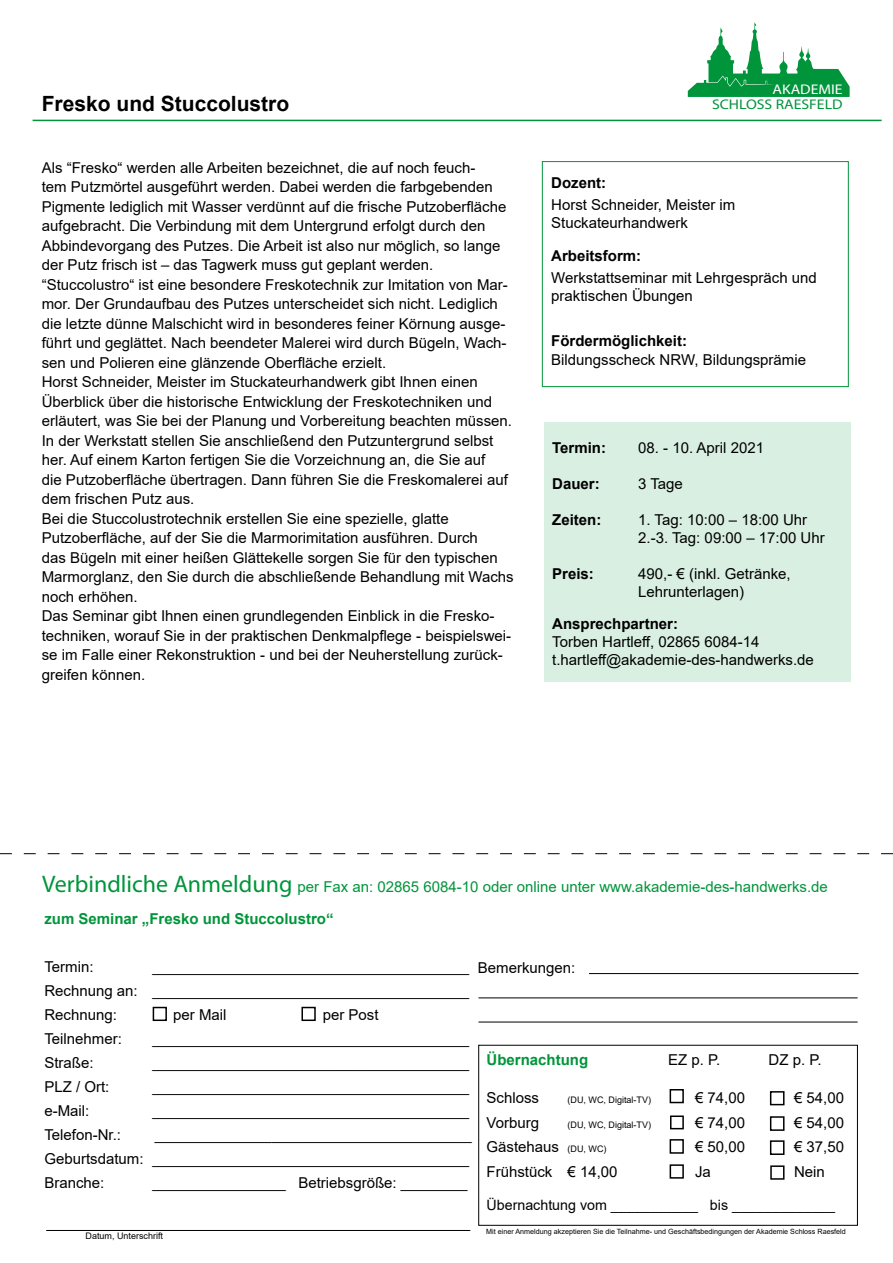
<style>
.page{position:relative;width:893px;height:1263px;background:#fff}
.page>*{position:absolute;margin:0;border:0;box-sizing:border-box;transform-origin:0 0}
.t1{font:700 21px "Arial";color:#000}
.t2{font:15px/19.5px "Arial";color:#000}
.t3{font:15px/32px "Arial";color:#00953b}
.t4{font:700 15px "Arial";color:#000}
.t5{font:700 15px "Arial";color:#00953b}
.t6{font:14.25px "Arial";color:#000}
.t7{font:14.1px "Myriad Pro";color:#00953b;scale:1.12 1}
.t8{font:14.1px "Myriad Pro";color:#fff;scale:1.12 1}
.t9{font:9px "Arial";color:#000}
.t10{font:7.2px "Arial";color:#000}
.s1{font-family:"Myriad Pro";font-size:24px}
.s2{font-weight:700}
.s3{font-size:9px}
</style>
<div class="page">
<svg style="left:688px;top:22px;width:162px;height:75px"></svg>
<div style="left:542px;top:161px;width:307px;height:226px;border:1px solid #00953b"></div>
<hr style="left:33px;top:120px;width:849px;height:1px;background:#00953b">
<hr style="left:46px;top:1230px;width:424px;height:1px;background:#000">
<div style="left:478px;top:1045px;width:380px;height:180px;border:1px solid #000"></div>
<div style="left:670px;top:1089px;width:14px;height:14px;border:2px solid #000"></div>
<div style="left:670px;top:1115px;width:14px;height:14px;border:2px solid #000"></div>
<div style="left:670px;top:1139px;width:14px;height:15px;border:2px solid #000"></div>
<div style="left:670px;top:1164px;width:14px;height:14px;border:2px solid #000"></div>
<div style="left:770px;top:1091px;width:14px;height:14px;border:2px solid #000"></div>
<div style="left:770px;top:1116px;width:14px;height:15px;border:2px solid #000"></div>
<div style="left:770px;top:1140px;width:14px;height:15px;border:2px solid #000"></div>
<hr style="left:589px;top:973px;width:269px;height:1px;background:#000">
<hr style="left:478px;top:997px;width:380px;height:1px;background:#000">
<div style="left:770px;top:1165px;width:14px;height:15px;border:2px solid #000"></div>
<hr style="left:478px;top:1022px;width:380px;height:1px;background:#000">
<svg style="left:0;top:853px;width:893px;height:1px"></svg>
<div style="left:544px;top:422px;width:306px;height:260px;background:#d9efe2"></div>
<div style="left:153px;top:1007px;width:14px;height:14px;border:2px solid #000"></div>
<div style="left:301px;top:1007px;width:15px;height:14px;border:2px solid #000"></div>
<h1 class="t1" style="left:42px;top:88px;width:249px">Fresko und Stuccolustro</h1>
<p class="t2" style="left:42px;top:158px;width:473px">Als “Fresko“ werden alle Arbeiten bezeichnet, die auf noch feuch-<br>tem Putzmörtel ausgeführt werden. Dabei werden die farbgebenden Pigmente lediglich mit Wasser verdünnt auf die frische Putzoberfläche aufgebracht. Die Verbindung mit dem Untergrund erfolgt durch den Abbindevorgang des Putzes. Die Arbeit ist also nur möglich, so lange der Putz frisch ist – das Tagwerk muss gut geplant werden. “Stuccolustro“ ist eine besondere Freskotechnik zur Imitation von Mar&shy;mor. Der Grundaufbau des Putzes unterscheidet sich nicht. Lediglich die letzte dünne Malschicht wird in besonderes feiner Körnung ausge&shy;führt und geglättet. Nach beendeter Malerei wird durch Bügeln, Wach&shy;sen und Polieren eine glänzende Oberfläche erzielt.<br>Horst Schneider, Meister im Stuckateurhandwerk gibt Ihnen einen Überblick über die historische Entwicklung der Freskotechniken und erläutert, was Sie bei der Planung und Vorbereitung beachten müssen.<br>In der Werkstatt stellen Sie anschließend den Putzuntergrund selbst her. Auf einem Karton fertigen Sie die Vorzeichnung an, die Sie auf<br>die Putzoberfläche übertragen. Dann führen Sie die Freskomalerei auf dem frischen Putz aus.<br>Bei die Stuccolustrotechnik erstellen Sie eine spezielle, glatte Putzoberfläche, auf der Sie die Marmorimitation ausführen. Durch<br>das Bügeln mit einer heißen Glättekelle sorgen Sie für den typischen Marmorglanz, den Sie durch die abschließende Behandlung mit Wachs noch erhöhen.<br>Das Seminar gibt Ihnen einen grundlegenden Einblick in die Fresko&shy;techniken, worauf Sie in der praktischen Denkmalpflege - beispielswei&shy;se im Falle einer Rekonstruktion - und bei der Neuherstellung zurück&shy;greifen können.</p>
<p class="t8" style="left:772px;top:81px;width:64px">AKADEMIE</p>
<p class="t7" style="left:712px;top:96px;width:118px">SCHLOSS RAESFELD</p>
<p class="t4" style="left:551px;top:172px;width:56px">Dozent:</p>
<p class="t2" style="left:551px;top:195px;width:186px;line-height:18px">Horst Schneider, Meister im<br>Stuckateurhandwerk</p>
<p class="t4" style="left:551px;top:245px;width:91px">Arbeitsform:</p>
<p class="t2" style="left:551px;top:269px;width:267px;line-height:18px">Werkstattseminar mit Lehrgespräch und praktischen Übungen</p>
<p class="t4" style="left:551px;top:330px;width:137px">Fördermöglichkeit:</p>
<p class="t2" style="left:551px;top:350px;width:256px">Bildungsscheck NRW, Bildungsprämie</p>
<p class="t4" style="left:552px;top:437px;width:55px">Termin:</p>
<p class="t2" style="left:638px;top:438px;width:127px">08. - 10. April 2021</p>
<p class="t4" style="left:552px;top:473px;width:49px">Dauer:</p>
<p class="t2" style="left:638px;top:474px;width:46px">3 Tage</p>
<p class="t4" style="left:552px;top:509px;width:51px">Zeiten:</p>
<p class="t2" style="left:638px;top:511px;width:188px;line-height:18px">1. Tag: 10:00 – 18:00 Uhr<br>2.-3. Tag: 09:00 – 17:00 Uhr</p>
<p class="t4" style="left:552px;top:563px;width:43px">Preis:</p>
<p class="t2" style="left:638px;top:565px;width:154px;line-height:18px">490,- € (inkl. Getränke,<br>Lehrunterlagen)</p>
<p class="t4" style="left:552px;top:613px;width:127px">Ansprechpartner:</p>
<p class="t2" style="left:552px;top:632px;width:263px;line-height:18px">Torben Hartleff, 02865 6084-14 t.hartleff@akademie-des-handwerks.de</p>
<p class="t3" style="left:42px;top:870px;width:787px"><span class="s1">Verbindliche Anmeldung</span> per Fax an: 02865 6084-10 oder online unter www.akademie-des-handwerks.de <span class="s2">zum Seminar „Fresko und Stuccolustro“</span></p>
<p class="t2" style="left:44px;top:957px;width:51px">Termin:</p>
<p class="t2" style="left:44px;top:954px;width:426px;line-height:24px;text-align:justify;text-indent:108px">______________________________________ Rechnung an: ______________________________________ Rechnung:</p>
<p class="t2" style="left:478px;top:958px;width:99px">Bemerkungen:</p>
<p class="t2" style="left:173px;top:1005px;width:55px">per Mail</p>
<p class="t2" style="left:323px;top:1005px;width:57px">per Post</p>
<p class="t2" style="left:44px;top:1029px;width:79px">Teilnehmer:</p>
<p class="t2" style="left:44px;top:1053px;width:51px">Straße:</p>
<p class="t2" style="left:44px;top:1077px;width:67px">PLZ / Ort:</p>
<p class="t2" style="left:44px;top:1101px;width:46px">e-Mail:</p>
<p class="t2" style="left:152px;top:1029px;width:318px">______________________________________</p>
<p class="t2" style="left:152px;top:1053px;width:318px">______________________________________</p>
<p class="t2" style="left:152px;top:1077px;width:318px">______________________________________</p>
<p class="t2" style="left:152px;top:1101px;width:318px">______________________________________</p>
<p class="t2" style="left:44px;top:1125px;width:78px">Telefon-Nr.:</p>
<p class="t2" style="left:44px;top:1122px;width:429px;line-height:24px;text-indent:111px">______________________________________<br>Geburtsdatum: ______________________________________<br>Branche:</p>
<p class="t2" style="left:152px;top:1173px;width:317px">________________ Betriebsgröße: ________</p>
<p class="t9" style="left:86px;top:1230px;width:79px">Datum, Unterschrift</p>
<p class="t5" style="left:487px;top:1049px;width:103px">Übernachtung</p>
<p class="t2" style="left:668px;top:1049px;width:54px">EZ p. P.</p>
<p class="t2" style="left:769px;top:1049px;width:55px">DZ p. P.</p>
<p class="t2" style="left:487px;top:1088px;width:54px">Schloss</p>
<p class="t9" style="left:568px;top:1093px;width:85px">(DU, WC, Digital-TV)</p>
<p class="t2" style="left:695px;top:1088px;width:52px">€ 74,00</p>
<p class="t2" style="left:794px;top:1088px;width:52px">€ 54,00</p>
<p class="t2" style="left:487px;top:1112px;width:54px">Vorburg</p>
<p class="t9" style="left:568px;top:1118px;width:85px">(DU, WC, Digital-TV)</p>
<p class="t2" style="left:695px;top:1112px;width:52px">€ 74,00</p>
<p class="t2" style="left:794px;top:1112px;width:52px">€ 54,00</p>
<p class="t2" style="left:487px;top:1137px;width:121px">Gästehaus <span class="s3">(DU, WC)</span></p>
<p class="t2" style="left:695px;top:1137px;width:52px">€ 50,00</p>
<p class="t2" style="left:794px;top:1137px;width:52px">€ 37,50</p>
<p class="t2" style="left:487px;top:1162px;width:133px">Frühstück € 14,00</p>
<p class="t2" style="left:695px;top:1162px;width:17px">Ja</p>
<p class="t2" style="left:794px;top:1162px;width:32px">Nein</p>
<p class="t6" style="left:487px;top:1195px;width:350px">Übernachtung vom ___________ bis _____________</p>
<p class="t10" style="left:486px;top:1227px;width:361px">Mit einer Anmeldung akzeptieren Sie die Teilnahme- und Geschäftsbedingungen der Akademie Schloss Raesfeld</p>
</div>
